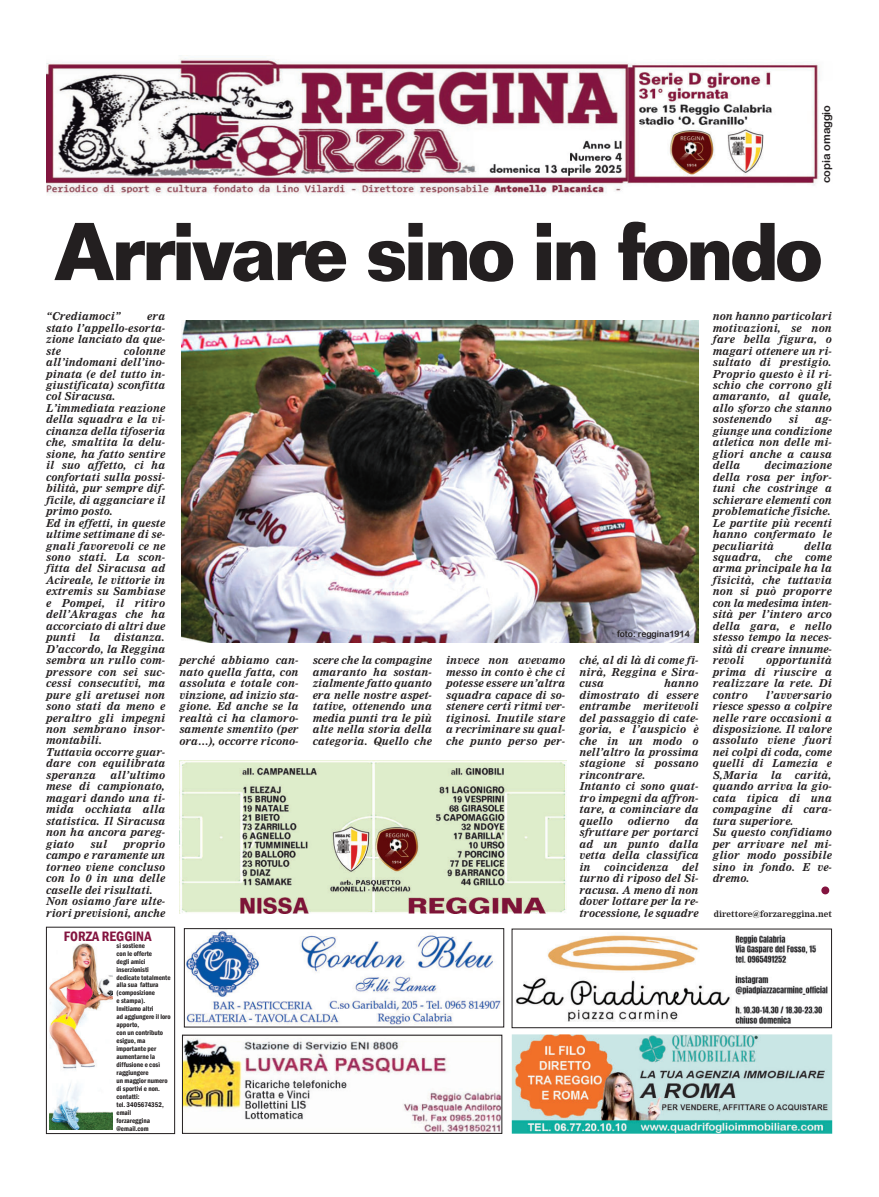
<style>
.page{position:relative;width:879px;height:1197px;background:#fff}
.page>*{position:absolute;margin:0;border:0;box-sizing:border-box;transform-origin:0 0}
.t1{font:700 80px "Folio";letter-spacing:-.05em;color:#231f20;scale:.92 1}
.t2{font:600 condensed 14px "Franklin Gothic";color:#83143f}
.t3{font:11px "Arial Rounded MT Bold";color:#231f20}
.t4{font:italic 700 10.7px/11.5px "Nimrod";letter-spacing:.015em;color:#231f20;text-align:justify;scale:.96 1}
.t5{font:9px "Arial Rounded MT Bold";color:#231f20;scale:.95 1}
.t6{font:700 8.5px "Nimrod";letter-spacing:.005em;color:#231f20;scale:.96 1}
.t7{font:600 condensed 7px/8px "Franklin Gothic";color:#231f20}
</style>
<div class="page">
<div style="left:46px;top:926px;width:129px;height:207px;border:1px solid #231f20"></div>
<img style="left:184px;top:1036px;width:316px;height:95px">
<div style="left:182px;top:1034px;width:320px;height:99px;border:1px solid #231f20"></div>
<img style="left:512px;top:1034px;width:320px;height:99px">
<img style="left:186px;top:930px;width:315px;height:95px">
<div style="left:184px;top:928px;width:320px;height:99px;border:1px solid #231f20"></div>
<div style="left:821px;top:886px;width:8px;height:8px;background:#83143f;border-radius:50%"></div>
<img style="left:515px;top:935px;width:313px;height:89px">
<img style="left:46px;top:58px;width:774px;height:136px">
<img style="left:49px;top:943px;width:63px;height:186px">
<img style="left:180px;top:760px;width:387px;height:153px">
<img style="left:181px;top:320px;width:517px;height:322px">
<p class="t3" style="left:822px;top:183px;width:80px;rotate:-90deg">copia omaggio</p>
<h1 class="t1" style="left:54px;top:207px;width:837px">Arrivare sino in fondo</h1>
<p class="t4" style="left:46px;top:311px;width:79px">“Crediamoci”</p>
<p class="t4" style="left:46px;top:311px;width:126px;text-indent:101px">era stato l’appello-esorta&shy;zione lanciato da que&shy;ste</p>
<p class="t4" style="left:46px;top:345px;width:126px;text-align:left;text-indent:78px">colonne all’indomani dell’ino&shy;pinata (e del tutto in&shy;giustificata) sconfitta col Siracusa.<br>L’immediata reazione della squadra e la vi&shy;cinanza della tifoseria che, smaltita la delu&shy;sione, ha fatto sentire il suo affetto, ci ha confortati sulla possi&shy;bilità, pur sempre dif&shy;ficile, di agganciare il primo posto.<br>Ed in effetti, in queste ultime settimane di se&shy;gnali favorevoli ce ne sono stati. La scon&shy;fitta del Siracusa ad<br>Acireale, le vittorie in extremis su Sambiase e Pompei, il ritiro dell’Akragas che ha accorciato di altri due punti</p>
<p class="t4" style="left:46px;top:632px;width:126px;text-align:left;text-indent:68px">distanza.<br>D’accordo, la Reggina sembra un rullo com&shy;pressore con sei suc&shy;cessi consecutivi, ma pure gli aretusei non sono stati da meno e peraltro gli impegni non sembrano insor&shy;montabili.<br>Tuttavia occorre guar&shy;dare con equilibrata speranza</p>
<p class="t4" style="left:89px;top:632px;width:13px">la</p>
<p class="t4" style="left:46px;top:769px;width:126px;text-indent:64px">all’ultimo mese di campionato, magari dando una ti&shy;mida occhiata alla statistica. Il Siracusa non ha ancora pareg&shy;giato</p>
<p class="t4" style="left:46px;top:838px;width:126px;text-align:left;text-indent:77px">proprio campo e raramente un torneo viene concluso con lo 0 in una delle caselle dei risultati.<br>Non osiamo fare ulte&shy;riori previsioni, anche</p>
<p class="t4" style="left:91px;top:838px;width:19px">sul</p>
<h2 class="t2" style="left:64px;top:930px;width:89px">FORZA REGGINA</h2>
<p class="t7" style="left:116px;top:941px;width:56px">si sostiene<br>con le offerte<br>degli amici inserzionisti dedicate totalmente</p>
<p class="t7" style="left:116px;top:980px;width:56px">alla sua fattura (composizione<br>e stampa).<br>Invitiamo altri<br>ad aggiungere il loro apporto,<br>con un contributo esiguo, ma importante per aumentarne la diffusione e cosÏ raggiungere<br>un maggior numero di sportivi e non. contatti:<br>tel. 3405674352, email<br>forzareggina @email.com</p>
<p class="t5" style="left:617px;top:630px;width:78px">foto: reggina1914</p>
<p class="t4" style="left:179px;top:655px;width:126px">perché abbiamo can&shy;nato quella fatta, con assoluta e totale con&shy;vinzione, ad inizio sta&shy;gione. Ed anche se la realtà ci ha clamoro&shy;samente smentito (per ora…), occorre ricono-</p>
<p class="t4" style="left:313px;top:655px;width:126px">scere che la compagine amaranto ha sostan&shy;zialmente fatto quanto era nelle nostre aspet&shy;tative, ottenendo una media punti tra le più alte nella storia della categoria. Quello che</p>
<p class="t4" style="left:446px;top:655px;width:126px">invece non avevamo messo in conto è che ci potesse essere un’altra squadra capace di so&shy;stenere certi ritmi ver&shy;tiginosi. Inutile stare a recriminare su qual&shy;che punto perso per-</p>
<p class="t4" style="left:579px;top:655px;width:126px">ché, al di là di come fi&shy;nirà, Reggina e Sira&shy;cusa</p>
<p class="t4" style="left:579px;top:678px;width:126px;text-align:left;text-indent:85px">hanno dimostrato di essere entrambe meritevoli del passaggio di cate&shy;goria, e l’auspicio è che in un modo o nell’altro la prossima stagione si possano rincontrare.<br>Intanto ci sono quat&shy;tro impegni da affron&shy;tare, a cominciare da quello</p>
<p class="t4" style="left:628px;top:815px;width:45px">odierno</p>
<p class="t4" style="left:579px;top:815px;width:126px;text-indent:105px">da sfruttare per portarci ad un punto dalla vetta della classifica in</p>
<p class="t4" style="left:604px;top:861px;width:69px">coincidenza</p>
<p class="t4" style="left:579px;top:861px;width:126px;text-indent:103px">del turno di riposo del Si&shy;racusa. A meno di non dover lottare per la re&shy;trocessione, le squadre</p>
<p class="t4" style="left:713px;top:311px;width:126px">non hanno particolari motivazioni, se non fare bella figura, o magari ottenere un ri&shy;sultato di prestigio.<br>Proprio questo è il ri&shy;schio che corrono gli amaranto, al quale, allo sforzo che stanno sostenendo</p>
<p class="t4" style="left:789px;top:414px;width:11px">si</p>
<p class="t4" style="left:713px;top:414px;width:126px;text-indent:102px">ag&shy;giunge una condizione atletica non delle mi&shy;gliori anche a causa della</p>
<p class="t4" style="left:713px;top:460px;width:126px;text-indent:52px">decimazione della rosa per infor&shy;tuni che costringe a schierare elementi con problematiche fisiche.<br>Le partite più recenti hanno confermato le peculiarità</p>
<p class="t4" style="left:713px;top:540px;width:126px;text-indent:92px">della squadra, che come arma principale ha la fisicità, che tuttavia non si può proporre con la medesima inten&shy;sità per l’intero arco della gara, e nello stesso tempo la neces&shy;sità di creare innume&shy;revoli</p>
<p class="t4" style="left:713px;top:655px;width:126px;text-indent:53px">opportunità prima di riuscire a realizzare la rete. Di contro</p>
<p class="t4" style="left:713px;top:689px;width:126px;text-align:left;text-indent:53px">l’avversario riesce spesso a colpire nelle rare occasioni a disposizione. Il valore assoluto viene fuori nei colpi di coda, come quelli di Lamezia e<br>S,Maria la carità, quando arriva la gio&shy;cata tipica di una compagine di cara&shy;tura superiore.<br>Su questo confidiamo per arrivare nel mi&shy;glior modo possibile sino in fondo. E ve&shy;dremo.</p>
<p class="t6" style="left:713px;top:909px;width:125px">direttore@forzareggina.net</p>
</div>
